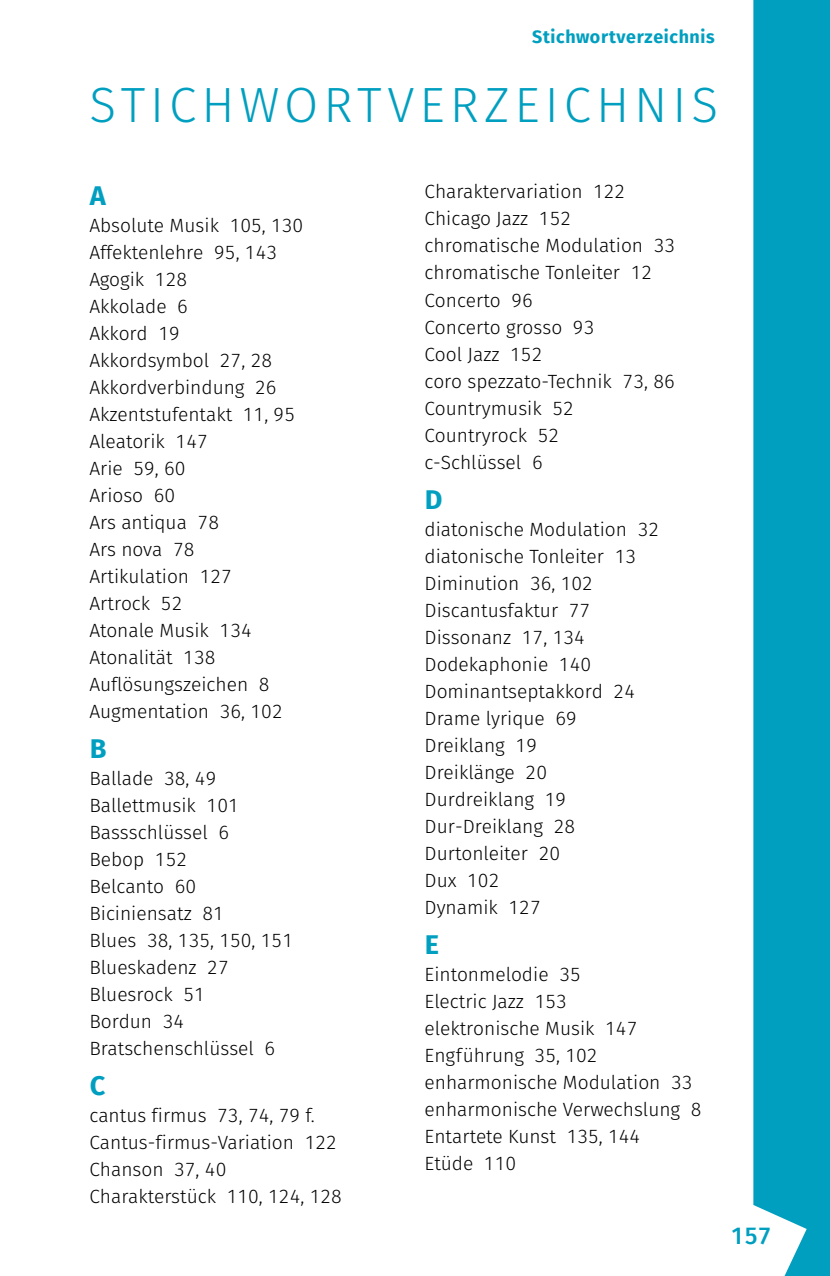
<style>
.page{position:relative;width:830px;height:1276px;background:#fff}
.page>*{position:absolute;margin:0;border:0;box-sizing:border-box;transform-origin:0 0}
.t1{font:300 49.5px "bs Faris Sans 1";letter-spacing:.1em;color:#009fc0}
.t2{font:700 27px "bs Faris Sans 1";color:#009fc0}
.t3{font:600 23.62px "bs Faris Sans 1";color:#009fc0}
.t4{font:300 19.12px/27px "bs Faris Sans 1";color:#000}
.t5{font:700 18px "bs Faris Sans 1";color:#009fc0}
</style>
<div class="page">
<svg style="left:753px;top:0;width:76px;height:1276px;background:#0ca3c2"></svg>
<p class="t5" style="left:531px;top:24px;width:184px">Stichwortverzeichnis</p>
<h1 class="t1" style="left:90px;top:70px;width:625px">Stichwortverzeichnis</h1>
<h2 class="t2" style="left:89px;top:176px;width:18px">A</h2>
<p class="t4" style="left:89px;top:212px;width:215px">Absolute Musik 105, 130<br>Affektenlehre 95, 143<br>Agogik 128<br>Akkolade 6<br>Akkord 19<br>Akkordsymbol 27, 28<br>Akkordverbindung 26<br>Akzentstufentakt 11, 95<br>Aleatorik 147<br>Arie 59, 60<br>Arioso 60<br>Ars antiqua 78<br>Ars nova 78<br>Artikulation 127<br>Artrock 52<br>Atonale Musik 134<br>Atonalität 138<br>Auflösungszeichen 8<br>Augmentation 36, 102</p>
<h2 class="t2" style="left:89px;top:729px;width:19px">B</h2>
<p class="t4" style="left:89px;top:765px;width:205px">Ballade 38, 49<br>Ballettmusik 101<br>Bassschlüssel 6<br>Bebop 152<br>Belcanto 60<br>Biciniensatz 81<br>Blues 38, 135, 150, 151<br>Blueskadenz 27<br>Bluesrock 51<br>Bordun 34<br>Bratschenschlüssel 6</p>
<h2 class="t2" style="left:89px;top:1066px;width:18px">C</h2>
<p class="t4" style="left:89px;top:1102px;width:254px">cantus firmus 73, 74, 79 f.<br>Cantus-firmus-Variation 122<br>Chanson 37, 40<br>Charakterstück 110, 124, 128</p>
<p class="t4" style="left:424px;top:179px;width:252px">Charaktervariation 122<br>Chicago Jazz 152 chromatische Modulation 33 chromatische Tonleiter 12<br>Concerto 96<br>Concerto grosso 93<br>Cool Jazz 152<br>coro spezzato-Technik 73, 86<br>Countrymusik 52<br>Countryrock 52<br>c-Schlüssel 6</p>
<h2 class="t2" style="left:424px;top:480px;width:20px">D</h2>
<p class="t4" style="left:424px;top:516px;width:236px">diatonische Modulation 32 diatonische Tonleiter 13<br>Diminution 36, 102<br>Discantusfaktur 77<br>Dissonanz 17, 134<br>Dodekaphonie 140<br>Dominantseptakkord 24<br>Drame lyrique 69<br>Dreiklang 19<br>Dreiklänge 20<br>Durdreiklang 19<br>Dur-Dreiklang 28<br>Durtonleiter 20<br>Dux 102<br>Dynamik 127</p>
<h2 class="t2" style="left:424px;top:925px;width:17px">E</h2>
<p class="t4" style="left:424px;top:961px;width:278px">Eintonmelodie 35<br>E lectric Jazz 153<br>elektronische Musik 147<br>Engführung 35, 102 enharmonische Modulation 33 enharmonische Verwechslung 8<br>Entartete Kunst 135, 144<br>Etüde 110</p>
<p class="t3" style="left:730px;top:1218px;width:42px">157</p>
</div>
